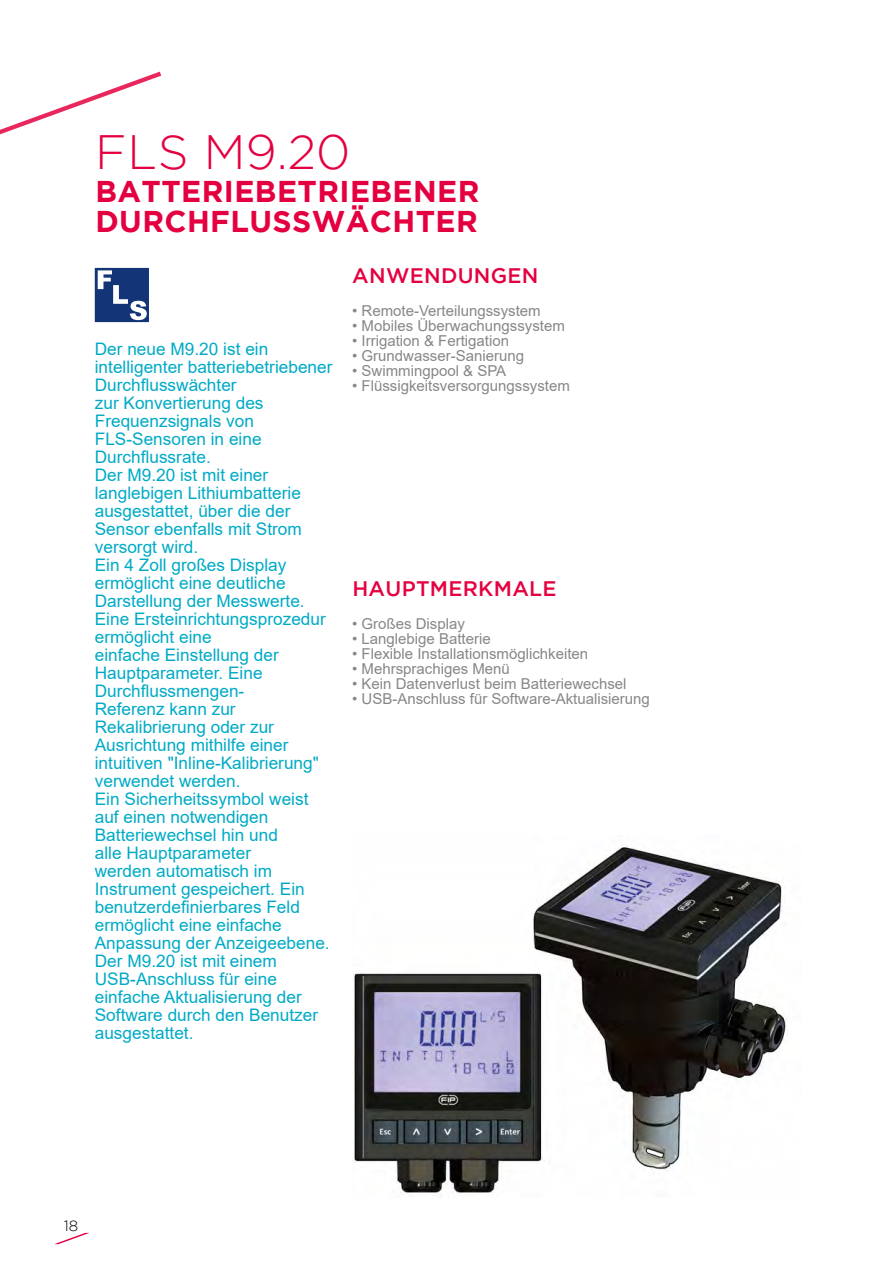
<style>
.page{position:relative;width:893px;height:1263px;background:#fff}
.page>*{position:absolute;margin:0;border:0;box-sizing:border-box;transform-origin:0 0}
.t1{font:300 48.15px "Gotham";letter-spacing:.01em;color:#e40040}
.t2{font:700 30px/30px "Gotham";letter-spacing:.015em;color:#e40040}
.t3{font:500 21px "Gotham";letter-spacing:.015em;color:#e40040}
.t4{font:17.25px/18px "Arial";color:#00aac6}
.t5{font:15px "Arial";color:#878787}
.t6{font:300 15px "Gotham";color:#000}
</style>
<div class="page">
<svg style="left:55px;top:1233px;width:34px;height:11px"></svg>
<img style="left:354px;top:845px;width:432px;height:350px">
<svg style="left:95px;top:268px;width:54px;height:54px;background:#3e5990"></svg>
<svg style="left:0;top:72px;width:161px;height:63px"></svg>
<h1 class="t1" style="left:95px;top:126px;width:257px">FLS M9.20</h1>
<h2 class="t2" style="left:95px;top:176px;width:386px">BATTERIEBETRIEBENER<br>DURCHFLUSSWÄCHTER</h2>
<p class="t4" style="left:95px;top:340px;width:239px">Der neue M9.20 ist ein intelligenter batteriebetriebener<br>Durchflusswächter<br>zur Konvertierung des<br>Frequenzsignals von<br>FLS-Sensoren in eine<br>Durchflussrate.<br>Der M9.20 ist mit einer langlebigen Lithiumbatterie ausgestattet, über die der<br>Sensor ebenfalls mit Strom versorgt wird.<br>Ein 4 Zoll großes Display ermöglicht eine deutliche<br>Darstellung der Messwerte.<br>Eine Ersteinrichtungsprozedur ermöglicht eine<br>einfache Einstellung der<br>Hauptparameter. Eine<br>Durchflussmengen-<br>Referenz kann zur<br>Rekalibrierung oder zur<br>Ausrichtung mithilfe einer intuitiven "Inline-Kalibrierung" verwendet werden.<br>Ein Sicherheitssymbol weist auf einen notwendigen<br>Batteriewechsel hin und<br>alle Hauptparameter<br>werden automatisch im<br>Instrument gespeichert. Ein benutzerdefinierbares Feld ermöglicht eine einfache<br>Anpassung der Anzeigeebene.<br>Der M9.20 ist mit einem<br>USB-Anschluss für eine einfache Aktualisierung der<br>Software durch den Benutzer ausgestattet.</p>
<p class="t3" style="left:352px;top:264px;width:188px">ANWENDUNGEN</p>
<p class="t5" style="left:352px;top:300px;width:190px">• Remote-Verteilungssystem</p>
<p class="t5" style="left:352px;top:315px;width:214px">• Mobiles Überwachungssystem</p>
<p class="t5" style="left:352px;top:330px;width:158px">• Irrigation &amp; Fertigation</p>
<p class="t5" style="left:352px;top:345px;width:173px">• Grundwasser-Sanierung</p>
<p class="t5" style="left:352px;top:360px;width:156px">• Swimmingpool &amp; SPA</p>
<p class="t5" style="left:352px;top:375px;width:219px">• Flüssigkeitsversorgungssystem</p>
<p class="t3" style="left:352px;top:577px;width:206px">HAUPTMERKMALE</p>
<p class="t5" style="left:352px;top:613px;width:114px">• Großes Display</p>
<p class="t5" style="left:352px;top:628px;width:140px">• Langlebige Batterie</p>
<p class="t5" style="left:352px;top:643px;width:238px">• Flexible Installationsmöglichkeiten</p>
<p class="t5" style="left:352px;top:658px;width:159px">• Mehrsprachiges Menü</p>
<p class="t5" style="left:352px;top:673px;width:276px">• Kein Datenverlust beim Batteriewechsel</p>
<p class="t5" style="left:352px;top:688px;width:299px">• USB-Anschluss für Software-Aktualisierung</p>
<p class="t6" style="left:64px;top:1217px;width:16px">18</p>
</div>
